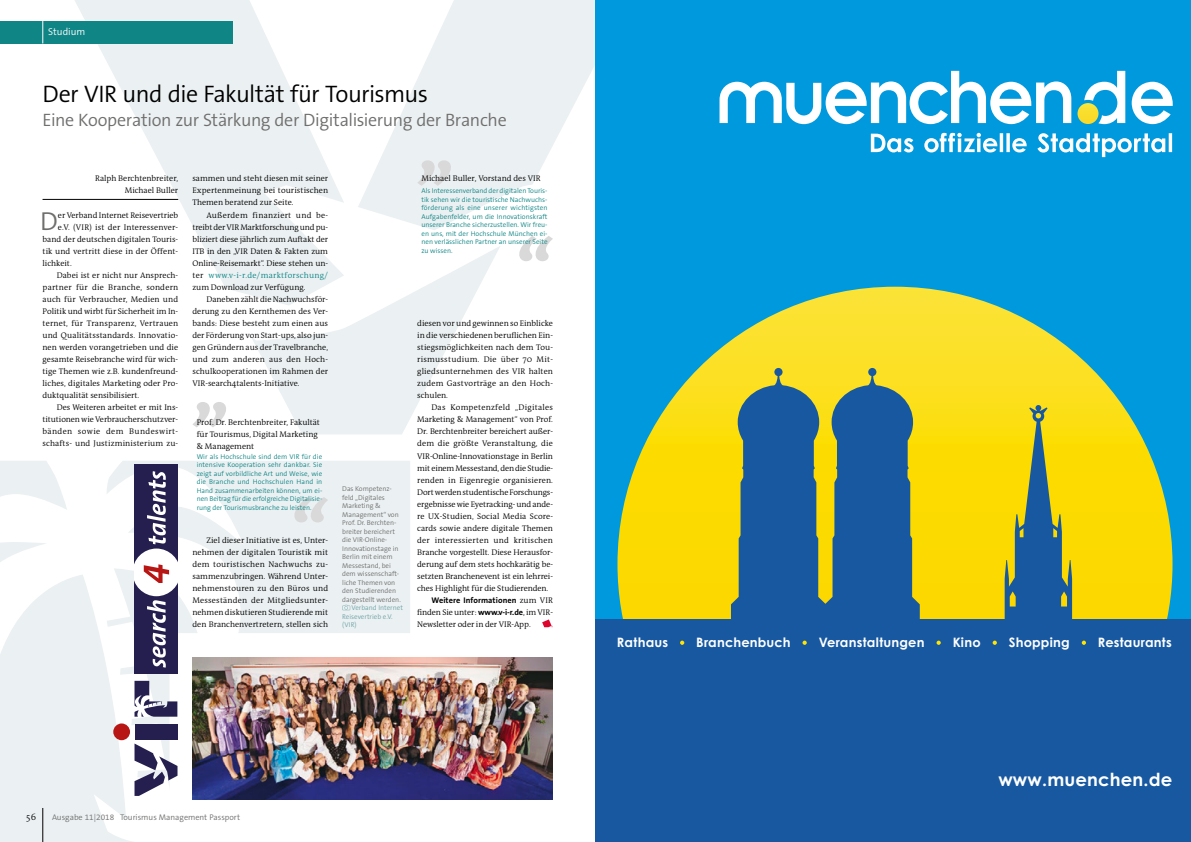
<style>
.page{position:relative;width:1191px;height:842px;background:#fff}
.page>*{position:absolute;margin:0;border:0;box-sizing:border-box;transform-origin:0 0}
.pas_Grundtext_Initia{font:26.1px "FHM The Sans";color:#6f6f6e}
.pas_Headline_24pt{font:24px "FHM The Sans";letter-spacing:-.025em;color:#000}
.pas_Headline_18pt{font:18px "FHM The Sans";letter-spacing:-.02em;color:#6f6f6e}
.t1{font:700 18px "Century Gothic";letter-spacing:.01em;color:#fff}
.t2{font:700 13px "Century Gothic";letter-spacing:.015em;color:#fff}
.t3{font:10px "FHM The Sans";color:#fff}
.t4{font:9px "FHM Antiqua";color:#000}
.pas_Grundtext__5{font:8.2px/12px "FHM Antiqua";color:#000;text-align:justify}
.pas_Grundtext_Initia-2{font:8.2px "FHM Antiqua";color:#000}
.pas_Zitat_Autor{font:8.2px/12px "FHM Antiqua";color:#000}
.t5{font:8.2px "FHM The Sans";color:#6f6f6e}
.pas_Autor{font:8.2px/12px "FHM Antiqua";color:#000;text-align:right}
.pas_Grundtext_Initia-3{font:8.2px "FHM Antiqua";letter-spacing:.02em;color:#000}
.pas_Zitat{font:8.2px "FHM Antiqua";color:#000}
.pas_Zitat-2{font:7px/8.5px "FHM The Sans";color:#0f8585;text-align:justify}
.pas_BU_links{font:7px/8.5px "FHM The Sans";color:#6f6f6e}
.pas_BU_links-2{font:7px/8.5px "FHM The Sans";color:#70a4a6}
.s1{color:#0f8585}
.s2{font-family:"FHM The Sans";font-weight:700}
</style>
<div class="page">
<svg style="left:74px;top:0;width:270px;height:295px;fill:#ebf0f2"></svg>
<svg style="left:358px;top:0;width:237px;height:230px;fill:#ebf0f2"></svg>
<svg style="left:250px;top:246px;width:250px;height:188px;fill:#ebf0f2"></svg>
<svg style="left:0;top:542px;width:46px;height:20px"></svg>
<svg style="left:0;top:461px;width:67px;height:49px"></svg>
<svg style="left:114px;top:461px;width:296px;height:172px;fill:#ebf0f2"></svg>
<svg style="left:0;top:575px;width:133px;height:267px;fill:#ebf0f2"></svg>
<hr style="left:43px;top:808px;width:1px;height:34px;background:#000">
<div style="left:0;top:21px;width:232px;height:22px;background:#0f8585"></div>
<svg style="left:43px;top:21px;width:1px;height:22px"></svg>
<div style="left:595px;top:0;width:596px;height:692px;background:#0099de"></div>
<svg style="left:617px;top:287px;width:555px;height:333px"></svg>
<svg style="left:623px;top:368px;width:543px;height:252px"></svg>
<div style="left:595px;top:620px;width:596px;height:222px;background:#1758a1"></div>
<svg style="left:871px;top:133px;width:301px;height:24px"></svg>
<svg style="left:719px;top:71px;width:453px;height:53px"></svg>
<svg style="left:1077px;top:103px;width:21px;height:21px"></svg>
<svg style="left:680px;top:641px;width:4px;height:4px"></svg>
<svg style="left:802px;top:641px;width:4px;height:4px"></svg>
<svg style="left:936px;top:641px;width:4px;height:4px"></svg>
<svg style="left:992px;top:641px;width:5px;height:4px"></svg>
<svg style="left:1081px;top:641px;width:5px;height:4px"></svg>
<div style="left:134px;top:465px;width:43px;height:209px;background:#251f4f"></div>
<svg style="left:107px;top:471px;width:91px;height:325px"></svg>
<img style="left:192px;top:657px;width:361px;height:142px">
<hr style="left:43px;top:199px;width:135px;height:1px;background:#000">
<svg style="left:542px;top:619px;width:11px;height:8px"></svg>
<svg style="left:342px;top:605px;width:8px;height:5px"></svg>
<svg style="left:289px;top:497px;width:39px;height:25px"></svg>
<svg style="left:193px;top:402px;width:33px;height:25px"></svg>
<svg style="left:519px;top:236px;width:34px;height:25px"></svg>
<svg style="left:417px;top:160px;width:39px;height:26px"></svg>
<p class="t3" style="left:48px;top:27px;width:39px">Studium</p>
<p class="pas_Headline_24pt" style="left:43px;top:81px;width:387px">Der VIR und die Fakultät für Tourismus</p>
<p class="pas_Headline_18pt" style="left:43px;top:111px;width:466px">Eine Kooperation zur Stärkung der Digitalisierung der Branche</p>
<p class="pas_Autor" style="left:95px;top:173px;width:84px">Ralph Berchtenbreiter,<br>Michael Buller</p>
<p class="pas_Grundtext_Initia" style="left:40px;top:207px;width:19px">D</p>
<p class="pas_Grundtext_Initia-2" style="left:58px;top:211px;width:122px">er Verband Internet Reisevertrieb</p>
<p class="pas_Grundtext_Initia-3" style="left:58px;top:223px;width:122px">e.V. (VIR) ist der Interessenver-</p>
<p class="pas_Grundtext_Initia-2" style="left:43px;top:235px;width:137px">band der deutschen digitalen Touris-</p>
<p class="pas_Grundtext_Initia-2" style="left:43px;top:247px;width:137px">tik und vertritt diese in der Öffent-</p>
<p class="pas_Grundtext_Initia-2" style="left:43px;top:259px;width:31px">lichkeit.</p>
<p class="pas_Grundtext__5" style="left:43px;top:269px;width:137px;text-indent:14px">Dabei ist er nicht nur Ansprech&shy;partner für die Branche, sondern auch für Verbraucher, Medien und Politik und wirbt für Sicherheit im In&shy;ternet, für Transparenz, Vertrauen und Qualitätsstandards. Innovatio&shy;nen werden vorangetrieben und die gesamte Reisebranche wird für wich&shy;tige Themen wie z.B. kundenfreund&shy;liches, digitales Marketing oder Pro&shy;duktqualität sensibilisiert.</p>
<p class="pas_Grundtext__5" style="left:43px;top:402px;width:137px;text-indent:14px">Des Weiteren arbeitet er mit Ins&shy;titutionen wie Verbraucherschutzver&shy;bänden sowie dem Bundeswirt&shy;schafts- und Justizministerium zu-</p>
<p class="pas_Grundtext__5" style="left:192px;top:173px;width:137px">sammen und steht diesen mit seiner Expertenmeinung bei touristischen Themen beratend zur Seite.</p>
<p class="pas_Grundtext__5" style="left:192px;top:209px;width:137px;text-indent:14px">Außerdem finanziert und be&shy;treibt der VIR Marktforschung und pu&shy;bliziert diese jährlich zum Auftakt der ITB in den „VIR Daten &amp; Fakten zum Online-Reisemarkt“. Diese stehen un&shy;ter <span class="s1">www.v-i-r.de/marktforschung/ </span>zum Download zur Verfügung.</p>
<p class="pas_Grundtext__5" style="left:192px;top:293px;width:137px;text-indent:14px">Daneben zählt die Nachwuchsför&shy;derung zu den Kernthemen des Ver&shy;bands: Diese besteht zum einen aus der Förderung von Start-ups, also jun&shy;gen Gründern aus der Travelbranche, und zum anderen aus den Hoch&shy;schulkooperationen im Rahmen der VIR-search4talents-Initiative.</p>
<p class="pas_Zitat_Autor" style="left:197px;top:416px;width:125px">Prof. Dr. Berchtenbreiter, Fakultät für Tourismus, Digital Marketing &amp; Management</p>
<p class="pas_Zitat-2" style="left:197px;top:452px;width:127px">Wir als Hochschule sind dem VIR für die intensive Kooperation sehr dankbar. Sie zeigt auf vorbildliche Art und Weise, wie die Branche und Hochschulen Hand in Hand zusammenarbeiten können, um ei&shy;nen Beitrag für die erfolgreiche Digitalisie&shy;rung der Tourismusbranche zu leisten.</p>
<p class="pas_Grundtext__5" style="left:192px;top:534px;width:137px;text-indent:14px">Ziel dieser Initiative ist es, Unter&shy;nehmen der digitalen Touristik mit dem touristischen Nachwuchs zu&shy;sammenzubringen. Während Unter&shy;nehmenstouren zu den Büros und Messeständen der Mitgliedsunter&shy;nehmen diskutieren Studierende mit den Branchenvertretern, stellen sich</p>
<p class="pas_BU_links" style="left:342px;top:485px;width:60px">Das Kompetenz&shy;feld „Digitales<br>Marketing &amp;<br>Management“ von<br>Prof. Dr. Berchten&shy;breiter bereichert die VIR-Online-<br>Innovationstage in<br>Berlin mit einem<br>Messestand, bei dem wissenschaft&shy;liche Themen von den Studierenden dargestellt werden.</p>
<p class="pas_BU_links-2" style="left:342px;top:604px;width:62px;text-indent:9px">Verband Internet<br>Reisevertrieb e.V. (VIR)</p>
<p class="pas_Zitat" style="left:421px;top:174px;width:121px">Michael Buller, Vorstand des VIR</p>
<p class="pas_Zitat-2" style="left:421px;top:187px;width:128px">Als Interessenverband der digitalen Touris&shy;tik sehen wir die touristische Nachwuchs&shy;förderung als eine unserer wichtigsten Aufgabenfelder, um die Innovationskraft unserer Branche sicherzustellen. Wir freu&shy;en uns, mit der Hochschule München ei&shy;nen verlässlichen Partner an unserer Seite zu wissen.</p>
<p class="pas_Grundtext__5" style="left:417px;top:318px;width:137px">diesen vor und gewinnen so Einblicke in die verschiedenen beruflichen Ein&shy;stiegsmöglichkeiten nach dem Tou&shy;rismusstudium. Die über 70 Mit&shy;gliedsunternehmen des VIR halten zudem Gastvorträge an den Hoch&shy;schulen.</p>
<p class="pas_Grundtext__5" style="left:417px;top:402px;width:137px;text-indent:14px">Das Kompetenzfeld „Digitales Marketing &amp; Management“ von Prof.<br>Dr. Berchtenbreiter bereichert außer&shy;dem die größte Veranstaltung, die VIR-Online-Innovationstage in Berlin mit einem Messestand, den die Studie&shy;renden in Eigenregie organisieren.<br>Dort werden studentische Forschungs&shy;ergebnisse wie Eyetracking- und ande&shy;re UX-Studien, Social Media Score&shy;cards sowie andere digitale Themen der interessierten und kritischen Branche vorgestellt. Diese Herausfor&shy;derung auf dem stets hochkarätig be&shy;setzten Branchenevent ist ein lehrrei&shy;ches Highlight für die Studierenden.</p>
<p class="pas_Grundtext__5" style="left:417px;top:595px;width:137px;text-indent:14px"><span class="s2">Weitere Informationen</span> zum VIR finden Sie unter: <span class="s2">www.v-i-r.de</span>, im VIR-Newsletter oder in der VIR-App.</p>
<p class="t4" style="left:26px;top:812px;width:11px">56</p>
<p class="t5" style="left:52px;top:813px;width:189px">Ausgabe 11|2018 Tourismus Management Passport</p>
<p class="t2" style="left:617px;top:634px;width:53px">Rathaus</p>
<p class="t2" style="left:696px;top:634px;width:96px">Branchenbuch</p>
<p class="t2" style="left:818px;top:634px;width:107px">Veranstaltungen</p>
<p class="t2" style="left:952px;top:634px;width:30px">Kino</p>
<p class="t2" style="left:1008px;top:634px;width:63px">Shopping</p>
<p class="t2" style="left:1097px;top:634px;width:75px">Restaurants</p>
<p class="t1" style="left:998px;top:768px;width:175px">www.muenchen.de</p>
</div>
